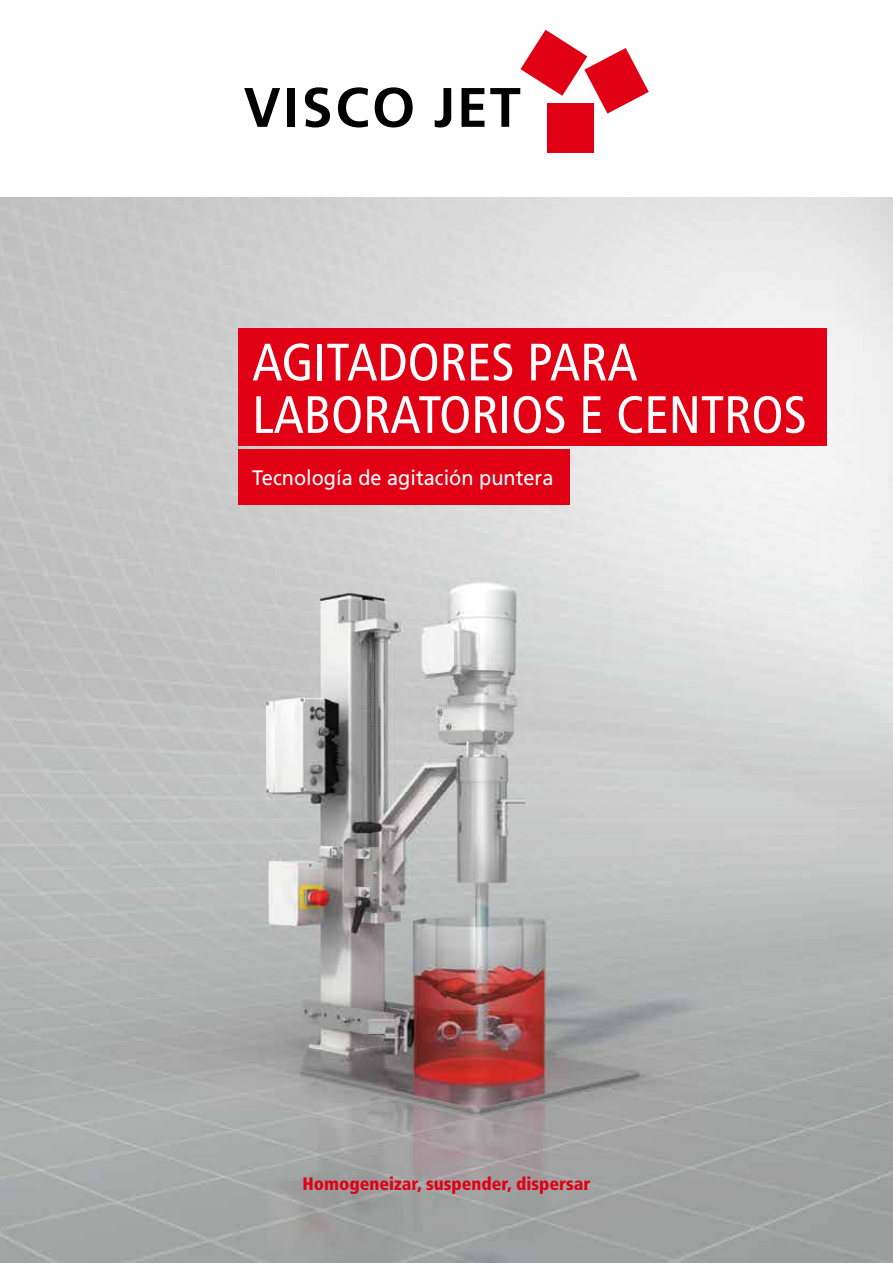
<style>
.page{position:relative;width:893px;height:1263px;background:#fff}
.page>*{position:absolute;margin:0;border:0;box-sizing:border-box;transform-origin:0 0}
.t1{font:condensed 52.5px/52.5px "Frutiger";color:#fff}
.t2{font:21px "Frutiger";color:#fff;scale:.95 1}
.t3{font:900 condensed 18px "Frutiger";color:#e20015}
</style>
<div class="page">
<img style="left:0;top:198px;width:893px;height:1065px">
<div style="left:547px;top:104px;width:46px;height:49px;background:#e20015"></div>
<svg style="left:244px;top:88px;width:36px;height:39px"></svg>
<div style="left:287px;top:88px;width:8px;height:39px;background:#000"></div>
<svg style="left:305px;top:87px;width:25px;height:40px"></svg>
<svg style="left:338px;top:87px;width:30px;height:40px"></svg>
<svg style="left:375px;top:87px;width:38px;height:40px"></svg>
<svg style="left:435px;top:88px;width:16px;height:39px"></svg>
<svg style="left:461px;top:88px;width:23px;height:39px"></svg>
<svg style="left:490px;top:30px;width:159px;height:97px"></svg>
<div style="left:238px;top:328px;width:588px;height:118px;background:#e20015"></div>
<div style="left:238px;top:449px;width:332px;height:55px;background:#e20015"></div>
<p class="t1" style="left:252px;top:336px;width:556px">AGITADORES PARA<br>LABORATORIOS E CENTROS</p>
<p class="t2" style="left:252px;top:465px;width:319px">Tecnología de agitación puntera</p>
<p class="t3" style="left:302px;top:1173px;width:289px">Homogeneizar, suspender, dispersar</p>
</div>
